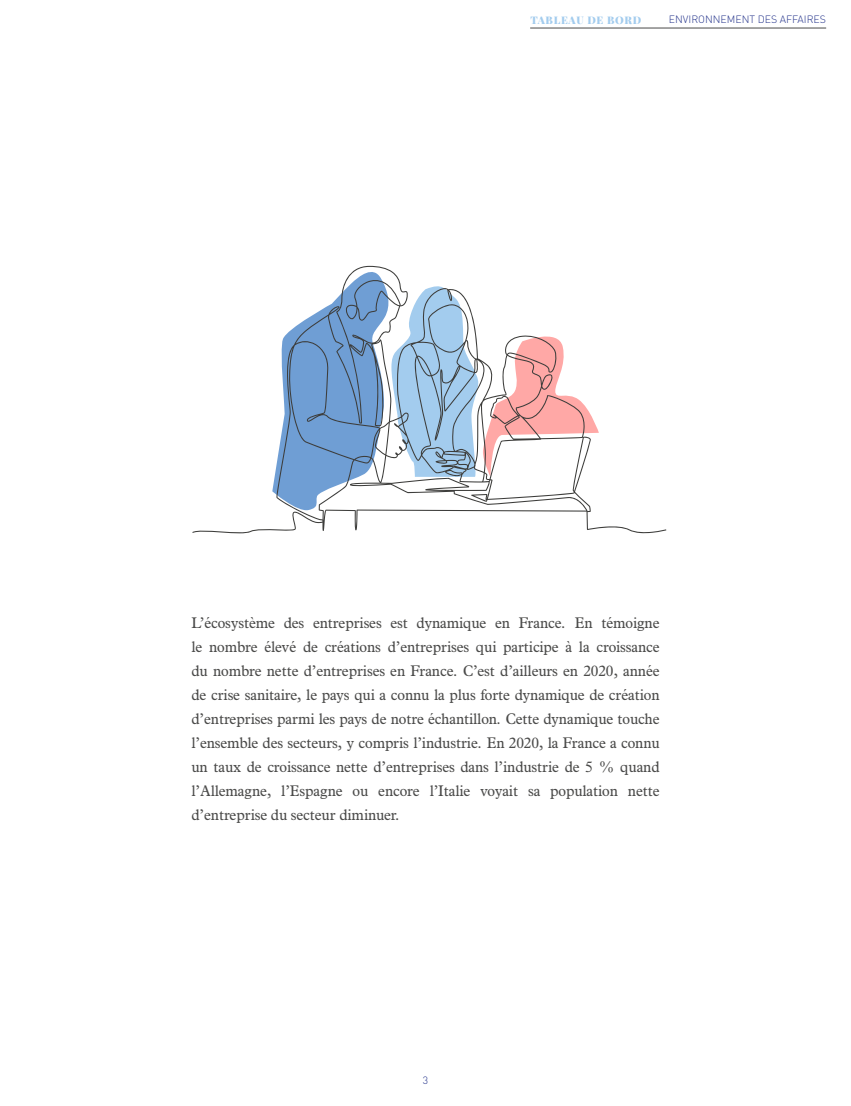
<style>
.page{position:relative;width:851px;height:1106px;background:#fff}
.page>*{position:absolute;margin:0;border:0;box-sizing:border-box;transform-origin:0 0}
.t1{font:15px/24px "News Plantin MT Std";color:#4a4a49;text-align:justify}
.t2{font:300 10.5px "DIN Pro";color:#26358c}
.t3{font:900 10.5px "Playfair Display";letter-spacing:.07em;color:#a3ccee}
</style>
<div class="page">
<hr style="left:530px;top:28px;width:296px;height:1px;background:#4a4a49">
<svg style="left:192px;top:266px;width:474px;height:267px"></svg>
<p class="t3" style="left:530px;top:11px;width:112px">TABLEAU DE BORD</p>
<p class="t2" style="left:668px;top:11px;width:159px">ENVIRONNEMENT DES AFFAIRES</p>
<p class="t1" style="left:191px;top:610px;width:469px">L’écosystème des entreprises est dynamique en France. En témoigne le nombre élevé de créations d’entreprises qui participe à la croissance du nombre nette d’entreprises en France. C’est d’ailleurs en 2020, année de crise sanitaire, le pays qui a connu la plus forte dynamique de création d’entreprises parmi les pays de notre échantillon. Cette dynamique touche l’ensemble des secteurs, y compris l’industrie. En 2020, la France a connu un taux de croissance nette d’entreprises dans l’industrie de 5 % quand l’Allemagne, l’Espagne ou encore l’Italie voyait sa population nette d’entreprise du secteur diminuer.</p>
<p class="t2" style="left:422px;top:1071px;width:7px">3</p>
</div>
